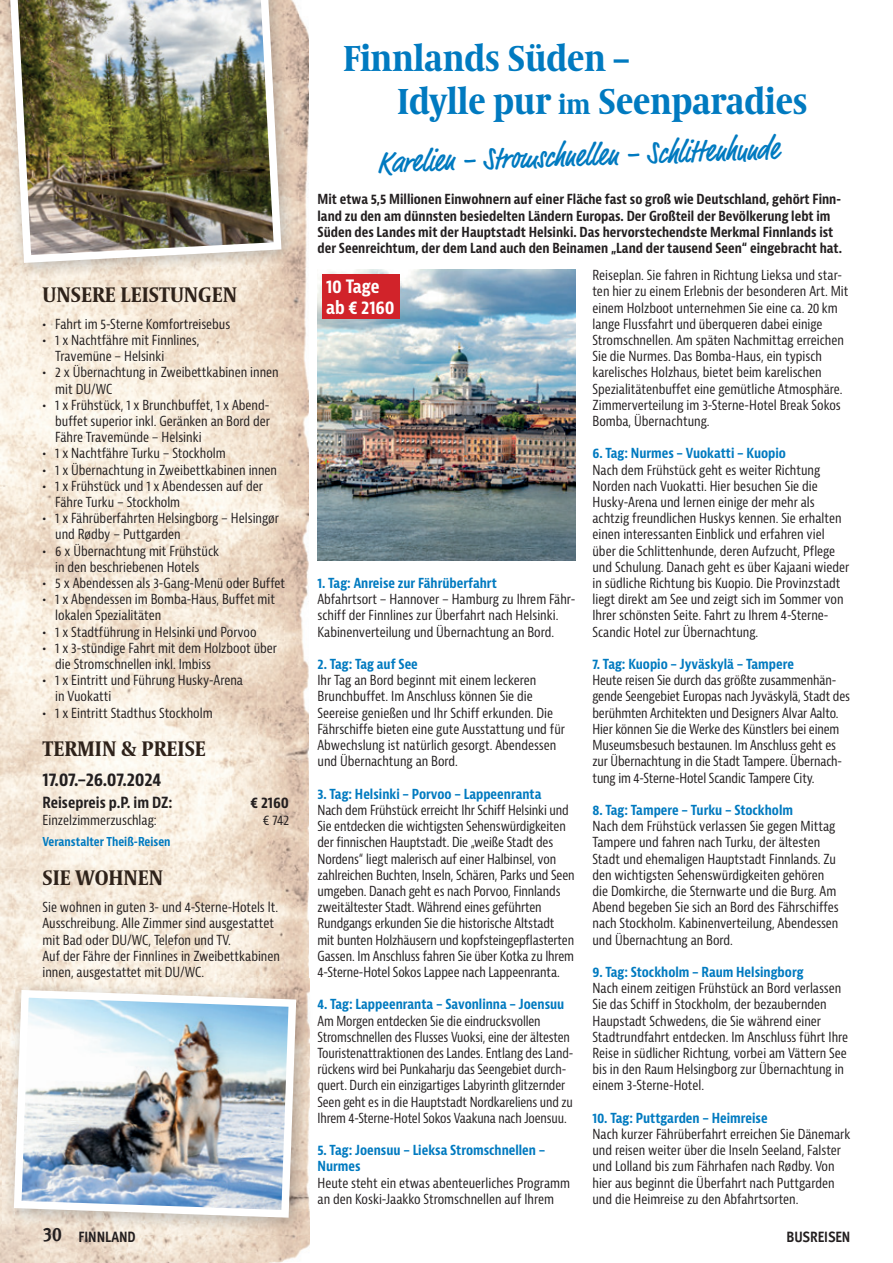
<style>
.page{position:relative;width:893px;height:1263px;background:#fff}
.page>*{position:absolute;margin:0;border:0;box-sizing:border-box;transform-origin:0 0}
.t1{font:700 36px/43.2px "Coranto 2 Headline";color:#007ac0}
.t2{font:500 condensed 31.5px "Market Pro";color:#007ac0}
.t3{font:700 21px "Coranto 2 Headline";color:#2e221a}
.t4{font:700 condensed 18px "Bernina Sans";letter-spacing:-.01em;color:#231f20}
.t5{font:700 condensed 18px/21.6px "Bernina Sans";color:#fff}
.t6{font:700 condensed 15px "Bernina Sans";color:#231f20}
.t7{font:700 condensed 15px "Meta Offc";letter-spacing:-.005em;color:#231f20}
.t8{font:condensed 13.5px/16.2px "Bernina Sans";color:#231f20}
.t9{font:700 condensed 13.5px/16.2px "Bernina Sans";color:#231f20}
.t10{font:700 condensed 13.5px/16.2px "Bernina Sans";color:#007ac0}
.t11{font:700 condensed 12px "Bernina Sans";color:#007ac0}
.s1{font-size:27px}
.s2{font-weight:700}
.s3{font-size:19.5px}
</style>
<div class="page">
<img style="left:258px;top:12px;width:51px;height:967px">
<img style="left:0;top:279px;width:258px;height:721px">
<img style="left:0;top:1000px;width:51px;height:263px">
<img style="left:51px;top:1234px;width:258px;height:29px">
<img style="left:317px;top:270px;width:258px;height:291px">
<img style="left:0;top:0;width:298px;height:279px">
<img style="left:10px;top:0;width:271px;height:263px">
<img style="left:3px;top:979px;width:307px;height:255px">
<img style="left:14px;top:990px;width:282px;height:228px">
<div style="left:322px;top:274px;width:77px;height:45px;background:#d1232a"></div>
<h1 class="t1" style="left:397px;top:35px;width:412px;text-indent:-54px">Finnlands Süden –<br>Idylle pur <span class="s1">im</span> Seenparadies</h1>
<h2 class="t2" style="left:377px;top:141px;width:403px;rotate:-2deg">Karelien – Stromschnellen – Schlittenhunde</h2>
<h3 class="t3" style="left:43px;top:278px;width:196px">UNSERE LEISTUNGEN</h3>
<p class="t8" style="left:43px;top:316px;width:189px"><span class="s2">•</span> Fahrt im 5-Sterne Komfortreisebus</p>
<p class="t8" style="left:55px;top:332px;width:146px;text-indent:-13px"><span class="s2">•</span> 1 x Nachtfähre mit Finnlines,<br>Travemüne – Helsinki</p>
<p class="t8" style="left:55px;top:365px;width:225px;text-indent:-13px"><span class="s2">•</span> 2 x Übernachtung in Zweibettkabinen innen mit DU/WC</p>
<p class="t8" style="left:55px;top:397px;width:216px;text-align:justify;text-indent:-13px"><span class="s2">•</span> 1 x Frühstück, 1 x Brunchbuffet, 1 x Abend&shy;buffet superior inkl. Geränken an Bord der Fähre Travemünde – Helsinki</p>
<p class="t8" style="left:43px;top:446px;width:185px"><span class="s2">•</span> 1 x Nachtfähre Turku – Stockholm</p>
<p class="t8" style="left:43px;top:462px;width:236px"><span class="s2">•</span> 1 x Übernachtung in Zweibettkabinen innen</p>
<p class="t8" style="left:55px;top:478px;width:209px;text-indent:-13px"><span class="s2">•</span> 1 x Frühstück und 1 x Abendessen auf der<br>Fähre Turku – Stockholm</p>
<p class="t8" style="left:55px;top:511px;width:225px;text-indent:-13px"><span class="s2">•</span> 1 x Fährüberfahrten Helsingborg – Helsingør und Rødby – Puttgarden</p>
<p class="t8" style="left:43px;top:543px;width:178px;text-align:center"><span class="s2">•</span> 6 x Übernachtung mit Frühstück in den beschriebenen Hotels</p>
<p class="t8" style="left:43px;top:575px;width:244px"><span class="s2">•</span> 5 x Abendessen als 3-Gang-Menü oder Buffet</p>
<p class="t8" style="left:55px;top:592px;width:221px;text-indent:-13px"><span class="s2">•</span> 1 x Abendessen im Bomba-Haus, Buffet mit lokalen Spezialitäten</p>
<p class="t8" style="left:43px;top:624px;width:216px"><span class="s2">•</span> 1 x Stadtführung in Helsinki und Porvoo</p>
<p class="t8" style="left:55px;top:640px;width:223px;text-indent:-13px"><span class="s2">•</span> 1 x 3-stündige Fahrt mit dem Holzboot über die Stromschnellen inkl. Imbiss</p>
<p class="t8" style="left:55px;top:673px;width:189px;text-indent:-13px"><span class="s2">•</span> 1 x Eintritt und Führung Husky-Arena in Vuokatti</p>
<p class="t8" style="left:43px;top:705px;width:172px"><span class="s2">•</span> 1 x Eintritt Stadthus Stockholm</p>
<h3 class="t3" style="left:43px;top:732px;width:165px">TERMIN &amp; PREISE</h3>
<h3 class="t4" style="left:43px;top:768px;width:121px">17.07.–26.07.2024</h3>
<p class="t6" style="left:43px;top:794px;width:132px">Reisepreis p.P. im DZ:</p>
<p class="t6" style="left:250px;top:794px;width:40px">€ 2160</p>
<p class="t8" style="left:43px;top:812px;width:116px">Einzelzimmerzuschlag:</p>
<p class="t8" style="left:263px;top:812px;width:28px">€ 742</p>
<p class="t11" style="left:43px;top:834px;width:130px">Veranstalter Theiß-Reisen</p>
<h3 class="t3" style="left:43px;top:861px;width:122px">SIE WOHNEN</h3>
<p class="t8" style="left:43px;top:899px;width:239px">Sie wohnen in guten 3- und 4-Sterne-Hotels lt.<br>Ausschreibung. Alle Zimmer sind ausgestattet mit Bad oder DU/WC, Telefon und TV.<br>Auf der Fähre der Finnlines in Zweibettkabinen innen, ausgestattet mit DU/WC.</p>
<p class="t9" style="left:317px;top:192px;width:526px">Mit etwa 5,5 Millionen Einwohnern auf einer Fläche fast so groß wie Deutschland, gehört Finn&shy;land zu den am dünnsten besiedelten Ländern Europas. Der Großteil der Bevölkerung lebt im Süden des Landes mit der Hauptstadt Helsinki. Das hervorstechendste Merkmal Finnlands ist der Seenreichtum, der dem Land auch den Beinamen „Land der tausend Seen“ eingebracht hat.</p>
<h3 class="t5" style="left:326px;top:276px;width:70px">10 Tage ab € 2160</h3>
<p class="t10" style="left:317px;top:575px;width:181px">1. Tag: Anreise zur Fährüberfahrt</p>
<p class="t8" style="left:317px;top:592px;width:259px">Abfahrtsort – Hannover – Hamburg zu Ihrem Fähr&shy;schiff der Finnlines zur Überfahrt nach Helsinki.<br>Kabinenverteilung und Übernachtung an Bord.</p>
<p class="t10" style="left:317px;top:656px;width:102px">2. Tag: Tag auf See</p>
<p class="t8" style="left:317px;top:673px;width:249px">Ihr Tag an Bord beginnt mit einem leckeren Brunchbuffet. Im Anschluss können Sie die Seereise genießen und Ihr Schiff erkunden. Die Fährschiffe bieten eine gute Ausstattung und für Abwechslung ist natürlich gesorgt. Abendessen und Übernachtung an Bord.</p>
<p class="t10" style="left:317px;top:786px;width:225px">3. Tag: Helsinki – Porvoo – Lappeenranta</p>
<p class="t8" style="left:317px;top:802px;width:259px">Nach dem Frühstück erreicht Ihr Schiff Helsinki und Sie entdecken die wichtigsten Sehenswürdigkeiten der finnischen Hauptstadt. Die „weiße Stadt des Nordens“ liegt malerisch auf einer Halbinsel, von zahlreichen Buchten, Inseln, Schären, Parks und Seen umgeben. Danach geht es nach Porvoo, Finnlands zweitältester Stadt. Während eines geführten Rundgangs erkunden Sie die historische Altstadt mit bunten Holzhäusern und kopfsteingepflasterten Gassen. Im Anschluss fahren Sie über Kotka zu Ihrem 4-Sterne-Hotel Sokos Lappee nach Lappeenranta.</p>
<p class="t10" style="left:317px;top:997px;width:248px">4. Tag: Lappeenranta – Savonlinna – Joensuu</p>
<p class="t8" style="left:317px;top:1013px;width:257px">Am Morgen entdecken Sie die eindrucksvollen Stromschnellen des Flusses Vuoksi, eine der ältesten Touristenattraktionen des Landes. Entlang des Land&shy;rückens wird bei Punkaharju das Seengebiet durch&shy;quert. Durch ein einzigartiges Labyrinth glitzernder Seen geht es in die Hauptstadt Nordkareliens und zu Ihrem 4-Sterne-Hotel Sokos Vaakuna nach Joensuu.</p>
<p class="t10" style="left:317px;top:1142px;width:229px">5. Tag: Joensuu – Lieksa Stromschnellen –<br>Nurmes</p>
<p class="t8" style="left:317px;top:1175px;width:254px">Heute steht ein etwas abenteuerliches Programm an den Koski-Jaakko Stromschnellen auf Ihrem</p>
<p class="t8" style="left:592px;top:268px;width:257px">Reiseplan. Sie fahren in Richtung Lieksa und star&shy;ten hier zu einem Erlebnis der besonderen Art. Mit einem Holzboot unternehmen Sie eine ca. 20 km lange Flussfahrt und überqueren dabei einige Stromschnellen. Am späten Nachmittag erreichen Sie die Nurmes. Das Bomba-Haus, ein typisch karelisches Holzhaus, bietet beim karelischen Spezialitätenbuffet eine gemütliche Atmosphäre.<br>Zimmerverteilung im 3-Sterne-Hotel Break Sokos Bomba, Übernachtung.</p>
<p class="t10" style="left:592px;top:446px;width:195px">6. Tag: Nurmes – Vuokatti – Kuopio</p>
<p class="t8" style="left:592px;top:462px;width:258px">Nach dem Frühstück geht es weiter Richtung Norden nach Vuokatti. Hier besuchen Sie die Husky-Arena und lernen einige der mehr als achtzig freundlichen Huskys kennen. Sie erhalten einen interessanten Einblick und erfahren viel über die Schlittenhunde, deren Aufzucht, Pflege und Schulung. Danach geht es über Kajaani wieder in südliche Richtung bis Kuopio. Die Provinzstadt liegt direkt am See und zeigt sich im Sommer von Ihrer schönsten Seite. Fahrt zu Ihrem 4-Sterne-Scandic Hotel zur Übernachtung.</p>
<p class="t10" style="left:592px;top:656px;width:203px">7. Tag: Kuopio – Jyväskylä – Tampere</p>
<p class="t8" style="left:592px;top:673px;width:259px">Heute reisen Sie durch das größte zusammenhän&shy;gende Seengebiet Europas nach Jyväskylä, Stadt des berühmten Architekten und Designers Alvar Aalto.<br>Hier können Sie die Werke des Künstlers bei einem Museumsbesuch bestaunen. Im Anschluss geht es zur Übernachtung in die Stadt Tampere. Übernach&shy;tung im 4-Sterne-Hotel Scandic Tampere City.</p>
<p class="t10" style="left:592px;top:802px;width:202px">8. Tag: Tampere – Turku – Stockholm</p>
<p class="t8" style="left:592px;top:818px;width:248px">Nach dem Frühstück verlassen Sie gegen Mittag Tampere und fahren nach Turku, der ältesten Stadt und ehemaligen Hauptstadt Finnlands. Zu den wichtigsten Sehenswürdigkeiten gehören die Domkirche, die Sternwarte und die Burg. Am Abend begeben Sie sich an Bord des Fährschiffes nach Stockholm. Kabinenverteilung, Abendessen und Übernachtung an Bord.</p>
<p class="t10" style="left:592px;top:964px;width:213px">9. Tag: Stockholm – Raum Helsingborg</p>
<p class="t8" style="left:592px;top:980px;width:257px">Nach einem zeitigen Frühstück an Bord verlassen Sie das Schiff in Stockholm, der bezaubernden Haupstadt Schwedens, die Sie während einer Stadtrundfahrt entdecken. Im Anschluss führt Ihre Reise in südlicher Richtung, vorbei am Vättern See bis in den Raum Helsingborg zur Übernachtung in einem 3-Sterne-Hotel.</p>
<p class="t10" style="left:592px;top:1110px;width:177px">10. Tag: Puttgarden – Heimreise</p>
<p class="t8" style="left:592px;top:1126px;width:259px">Nach kurzer Fährüberfahrt erreichen Sie Dänemark und reisen weiter über die Inseln Seeland, Falster und Lolland bis zum Fährhafen nach Rødby. Von hier aus beginnt die Überfahrt nach Puttgarden und die Heimreise zu den Abfahrtsorten.</p>
<p class="t7" style="left:43px;top:1227px;width:95px"><span class="s3">30</span> FINNLAND</p>
<p class="t7" style="left:786px;top:1227px;width:65px">BUSREISEN</p>
</div>
